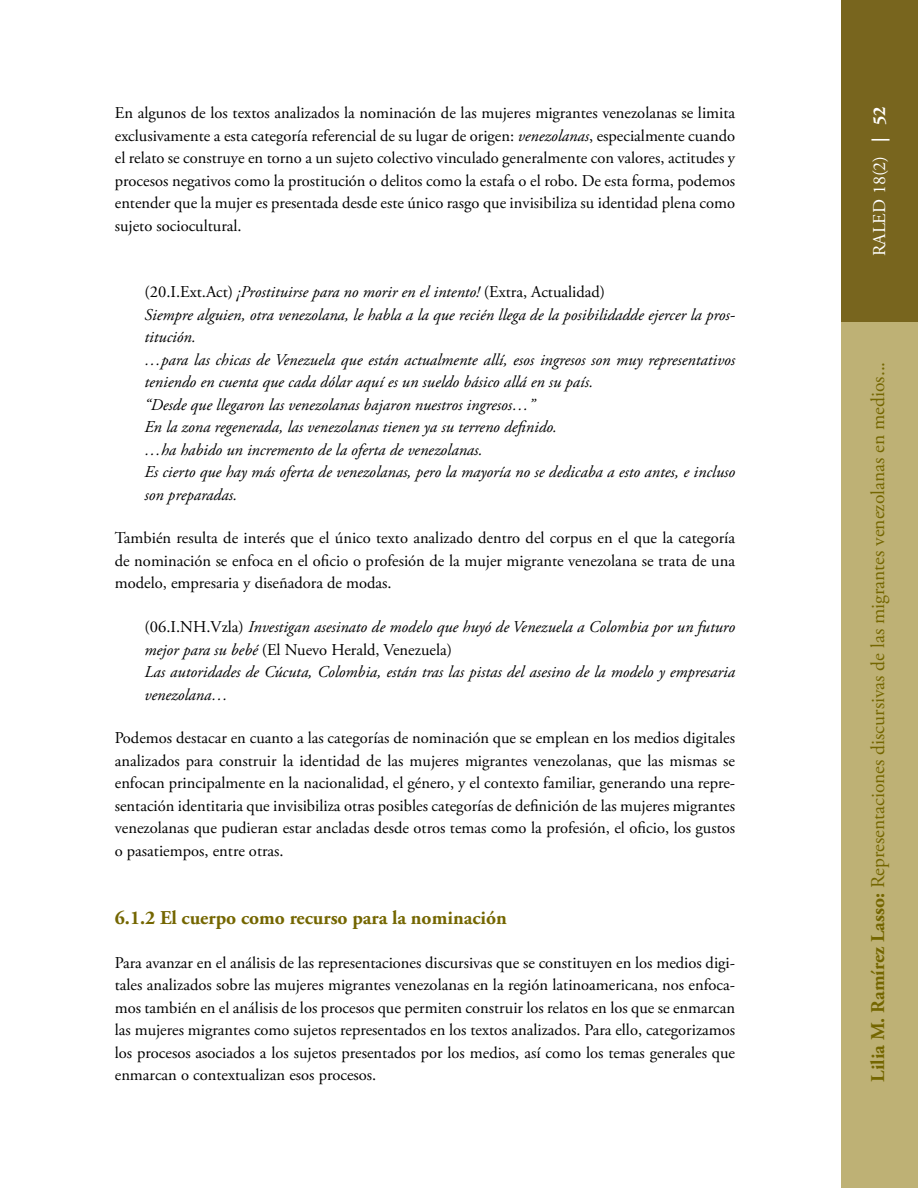
<style>
.page{position:relative;width:918px;height:1188px;background:#fff}
.page>*{position:absolute;margin:0;border:0;box-sizing:border-box;transform-origin:0 0}
.t1{font:19.5px "Adobe Garamond Pro";color:#746600}
.t2{font:700 19.5px "Adobe Garamond Pro";color:#746600}
.t3{font:18px "Adobe Garamond Pro";color:#fff}
.t4{font:16.5px/22.5px "Adobe Garamond Pro";color:#000;text-align:justify}
.t5{font:italic 16.5px/22.5px "Adobe Garamond Pro";color:#000}
.s1{font-style:italic}
.s2{font-style:normal}
.s3{font-weight:700}
</style>
<div class="page">
<div style="left:841px;top:0;width:77px;height:1188px;background:#beb175"></div>
<div style="left:841px;top:0;width:77px;height:322px;background:#78651e"></div>
<p class="t4" style="left:115px;top:102px;width:622px">En algunos de los textos analizados la nominación de las mujeres migrantes venezolanas se limita exclusivamente a esta categoría referencial de su lugar de origen: <span class="s1">venezolanas</span>, especialmente cuando el relato se construye en torno a un sujeto colectivo vinculado generalmente con valores, actitudes y procesos negativos como la prostitución o delitos como la estafa o el robo. De esta forma, podemos entender que la mujer es presentada desde este único rasgo que invisibiliza su identidad plena como sujeto sociocultural.</p>
<p class="t5" style="left:145px;top:281px;width:592px"><span class="s2">(20.I.Ext.Act)</span> ¡Prostituirse para no morir en el intento! <span class="s2">(Extra, Actualidad)<br></span>Siempre alguien, otra venezolana, le habla a la que recién llega de la posibilidadde ejercer la pros&shy;titución.<br>…para las chicas de Venezuela que están actualmente allí, esos ingresos son muy representativos teniendo en cuenta que cada dólar aquí es un sueldo básico allá en su país.<br>“Desde que llegaron las venezolanas bajaron nuestros ingresos…”<br>En la zona regenerada, las venezolanas tienen ya su terreno definido.<br>…ha habido un incremento de la oferta de venezolanas.<br>Es cierto que hay más oferta de venezolanas, pero la mayoría no se dedicaba a esto antes, e incluso son preparadas.</p>
<p class="t4" style="left:115px;top:527px;width:622px">También resulta de interés que el único texto analizado dentro del corpus en el que la categoría de nominación se enfoca en el oficio o profesión de la mujer migrante venezolana se trata de una modelo, empresaria y diseñadora de modas.</p>
<p class="t5" style="left:145px;top:616px;width:592px"><span class="s2">(06.I.NH.Vzla)</span> Investigan asesinato de modelo que huyó de Venezuela a Colombia por un futuro mejor para su bebé <span class="s2">(El Nuevo Herald, Venezuela)<br></span>Las autoridades de Cúcuta, Colombia, están tras las pistas del asesino de la modelo y empresaria venezolana…</p>
<p class="t4" style="left:115px;top:728px;width:622px">Podemos destacar en cuanto a las categorías de nominación que se emplean en los medios digitales analizados para construir la identidad de las mujeres migrantes venezolanas, que las mismas se enfocan principalmente en la nacionalidad, el género, y el contexto familiar, generando una repre&shy;sentación identitaria que invisibiliza otras posibles categorías de definición de las mujeres migrantes venezolanas que pudieran estar ancladas desde otros temas como la profesión, el oficio, los gustos o pasatiempos, entre otras.</p>
<p class="t2" style="left:115px;top:906px;width:394px">6.1.2 El cuerpo como recurso para la nominación</p>
<p class="t4" style="left:115px;top:952px;width:622px">Para avanzar en el análisis de las representaciones discursivas que se constituyen en los medios digi&shy;tales analizados sobre las mujeres migrantes venezolanas en la región latinoamericana, nos enfoca&shy;mos también en el análisis de los procesos que permiten construir los relatos en los que se enmarcan las mujeres migrantes como sujetos representados en los textos analizados. Para ello, categorizamos los procesos asociados a los sujetos presentados por los medios, así como los temas generales que enmarcan o contextualizan esos procesos.</p>
<p class="t3" style="left:869px;top:256px;width:151px;rotate:-90deg">RALED 18(2) <span class="s3">| 52</span></p>
<p class="t1" style="left:866px;top:1082px;width:721px;rotate:-90deg"><span class="s3">Lilia M. Ramírez Lasso:</span> Representaciones discursivas de las migrantes venezolanas en medios...</p>
</div>
